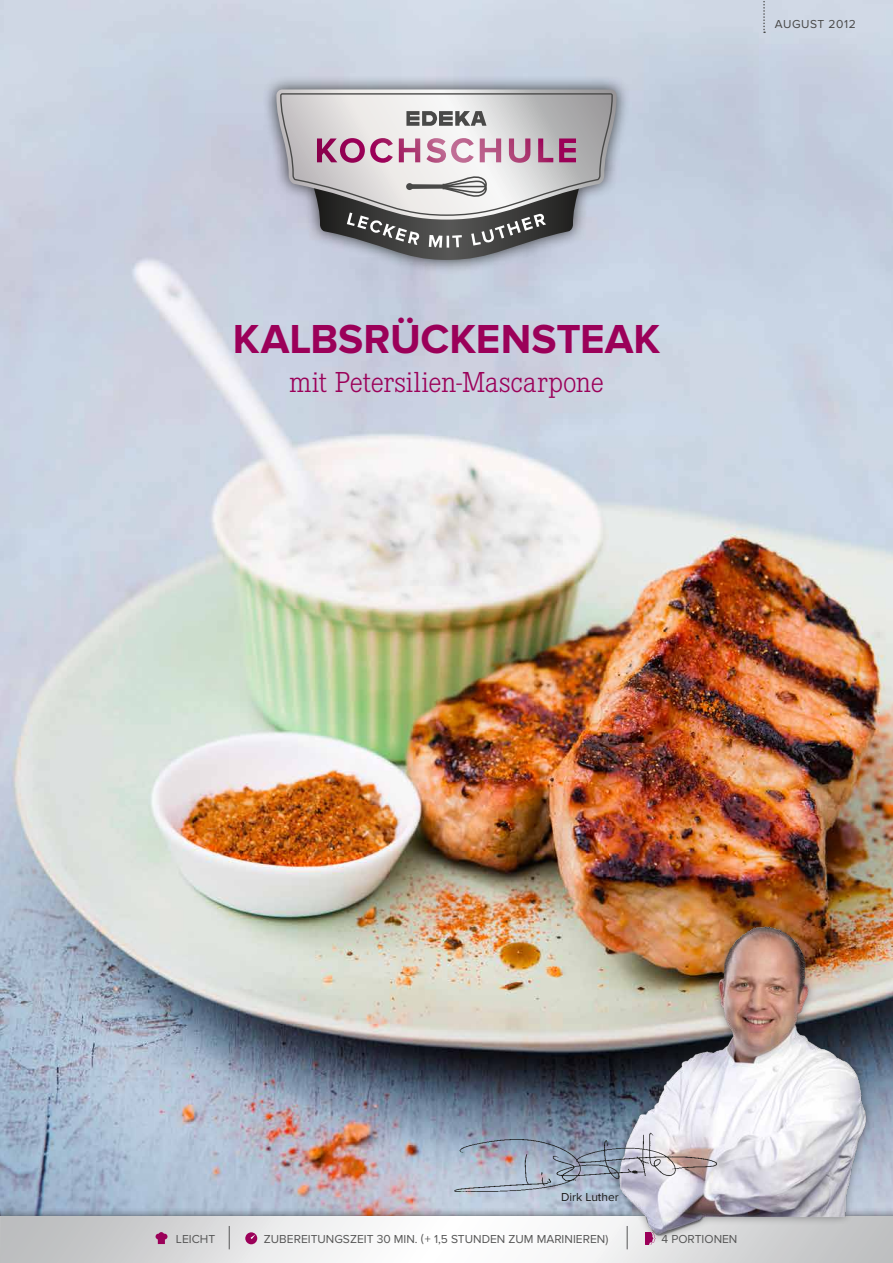
<style>
.page{position:relative;width:893px;height:1263px;background:#fff}
.page>*{position:absolute;margin:0;border:0;box-sizing:border-box;transform-origin:0 0}
.t1{font:700 42px "Proxima Nova";letter-spacing:-.005em;color:#9b0059}
.t2{font:300 30px "Corporate E";letter-spacing:-.005em;color:#9b0059}
.t3{font:12px "Proxima Nova";color:#565656}
.t4{font:12px "Proxima Nova";letter-spacing:.045em;color:#494948}
.t5{font:12px "Proxima Nova";color:#1a1a18}
</style>
<div class="page">
<img style="left:0;top:0;width:893px;height:1208px">
<div style="left:0;top:1208px;width:893px;height:55px;background:#1a1a18;opacity:.7"></div>
<svg style="left:1px;top:1217px;width:892px;height:46px"></svg>
<div style="left:263px;top:76px;width:367px;height:198px;background:#1a1a18;opacity:.8"></div>
<svg style="left:276px;top:89px;width:341px;height:171px;background:#b1acb2"></svg>
<svg style="left:763px;top:0;width:2px;height:33px"></svg>
<div style="left:612px;top:918px;width:263px;height:325px;background:#1a1a18;opacity:.5"></div>
<img style="left:610px;top:906px;width:270px;height:330px">
<img style="left:451px;top:1128px;width:270px;height:69px">
<hr style="left:0;top:1208px;width:1px;height:55px;background:#1a1a18;opacity:.7">
<hr style="left:0;top:1217px;width:1px;height:46px;background:#bdbfc0">
<svg style="left:156px;top:1232px;width:11px;height:12px"></svg>
<svg style="left:245px;top:1232px;width:12px;height:12px"></svg>
<svg style="left:645px;top:1232px;width:10px;height:12px"></svg>
<svg style="left:627px;top:1226px;width:1px;height:23px"></svg>
<svg style="left:229px;top:1226px;width:1px;height:23px"></svg>
<p class="t4" style="left:775px;top:17px;width:35px">AUGUST</p>
<p class="t4" style="left:829px;top:17px;width:29px">2012</p>
<h1 class="t1" style="left:233px;top:315px;width:429px">KALBSRÜCKENSTEAK</h1>
<h2 class="t2" style="left:289px;top:366px;width:316px">mit Petersilien-Mascarpone</h2>
<p class="t5" style="left:561px;top:1190px;width:59px">DIRK LUTHER</p>
<p class="t3" style="left:176px;top:1232px;width:41px">LEICHT</p>
<p class="t3" style="left:264px;top:1232px;width:346px">ZUBEREITUNGSZEIT 30 MIN. (+ 1,5 STUNDEN ZUM MARINIEREN)</p>
<p class="t3" style="left:662px;top:1232px;width:77px">4 PORTIONEN</p>
</div>
